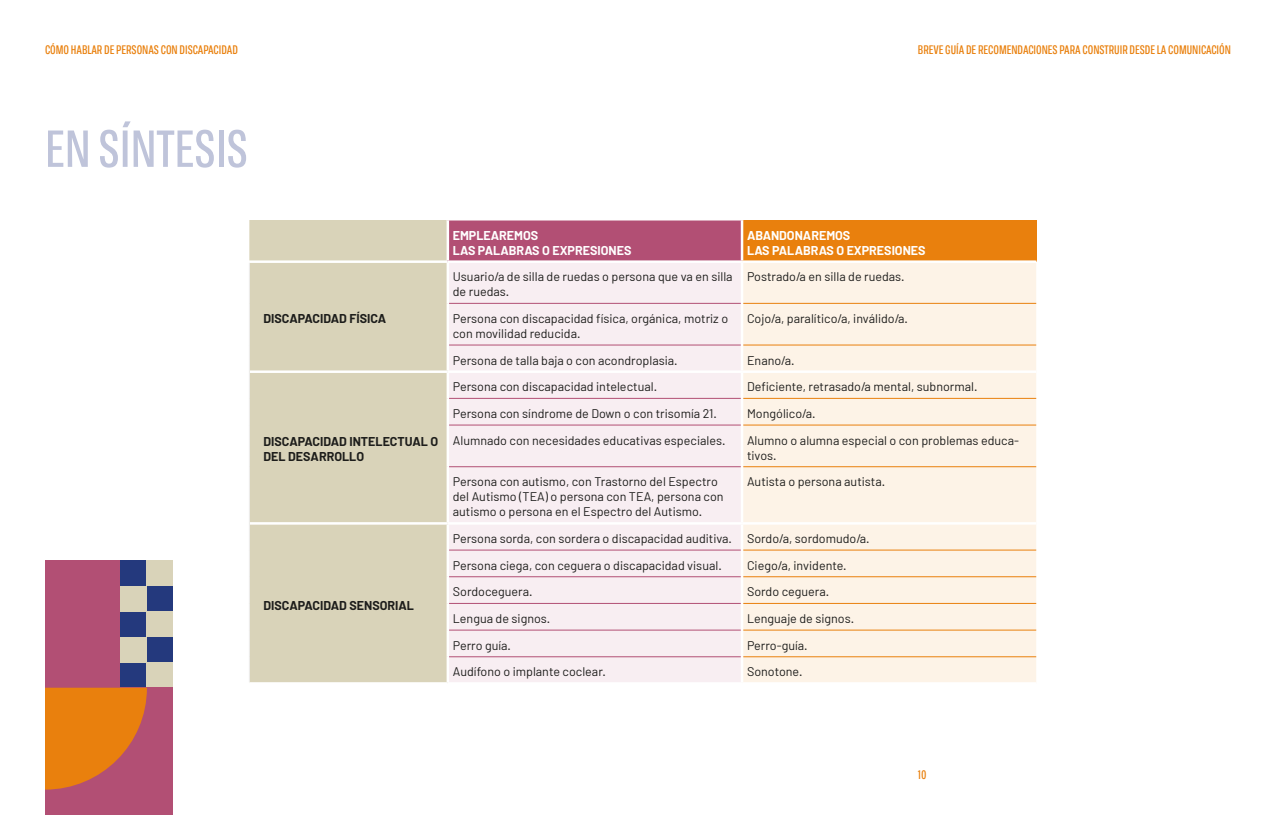
<style>
.page{position:relative;width:1276px;height:815px;background:#fff}
.page>*{position:absolute;margin:0;border:0;box-sizing:border-box;transform-origin:0 0}
.t1{font:500 51.75px "Tofino Pro Personal Cond";color:#bfc4da}
.t2{font:12.5px/15px "Barlow";color:#1d1d1b}
.t3{font:700 12.5px/15px "Barlow";color:#1d1d1b}
.t4{font:700 12.5px/15px "Barlow";color:#fff}
.t5{font:500 12.25px "Tofino Pro Personal Cond";color:#e9800d}
</style>
<div class="page">
<div style="left:249px;top:220px;width:197px;height:462px;background:#d9d3b9"></div>
<div style="left:448px;top:220px;width:294px;height:42px;background:#b24f74"></div>
<div style="left:742px;top:220px;width:294px;height:42px;background:#e9800d"></div>
<div style="left:449px;top:263px;width:292px;height:419px;background:#f8eef2"></div>
<div style="left:743px;top:263px;width:293px;height:419px;background:#fdf3e7"></div>
<hr style="left:446px;top:220px;width:297px;height:1px;background:#fff">
<hr style="left:249px;top:260px;width:199px;height:3px;background:#fff">
<hr style="left:448px;top:260px;width:294px;height:3px;background:#fff">
<hr style="left:742px;top:260px;width:294px;height:3px;background:#fff">
<hr style="left:741px;top:220px;width:2px;height:40px;background:#fff">
<hr style="left:250px;top:370px;width:198px;height:3px;background:#fff">
<hr style="left:250px;top:522px;width:198px;height:3px;background:#fff">
<hr style="left:249px;top:263px;width:1px;height:40px;background:#ededed">
<hr style="left:249px;top:303px;width:1px;height:42px;background:#ededed">
<svg style="left:249px;top:345px;width:1px;height:80px"></svg>
<hr style="left:249px;top:425px;width:1px;height:42px;background:#ededed">
<hr style="left:249px;top:467px;width:1px;height:56px;background:#ededed">
<svg style="left:249px;top:523px;width:1px;height:159px"></svg>
<hr style="left:448px;top:522px;width:294px;height:3px;background:#fff">
<hr style="left:742px;top:522px;width:294px;height:3px;background:#fff">
<hr style="left:448px;top:370px;width:294px;height:3px;background:#fff">
<hr style="left:742px;top:370px;width:294px;height:3px;background:#fff">
<hr style="left:446px;top:220px;width:3px;height:40px;background:#fff">
<hr style="left:449px;top:303px;width:292px;height:1px;background:#b24f74">
<hr style="left:449px;top:345px;width:292px;height:1px;background:#b24f74">
<hr style="left:449px;top:398px;width:292px;height:1px;background:#b24f74">
<hr style="left:449px;top:425px;width:292px;height:1px;background:#b24f74">
<hr style="left:449px;top:466px;width:292px;height:1px;background:#b24f74">
<hr style="left:449px;top:550px;width:292px;height:1px;background:#b24f74">
<hr style="left:449px;top:576px;width:292px;height:1px;background:#b24f74">
<hr style="left:449px;top:603px;width:292px;height:1px;background:#b24f74">
<hr style="left:449px;top:630px;width:292px;height:1px;background:#b24f74">
<hr style="left:449px;top:656px;width:292px;height:1px;background:#b24f74">
<hr style="left:1036px;top:220px;width:1px;height:40px;background:#e9800d">
<hr style="left:743px;top:303px;width:293px;height:1px;background:#e9800d">
<hr style="left:743px;top:345px;width:293px;height:1px;background:#e9800d">
<hr style="left:743px;top:398px;width:293px;height:1px;background:#e9800d">
<hr style="left:743px;top:425px;width:293px;height:1px;background:#e9800d">
<hr style="left:743px;top:466px;width:293px;height:1px;background:#e9800d">
<hr style="left:743px;top:550px;width:293px;height:1px;background:#e9800d">
<hr style="left:743px;top:576px;width:293px;height:1px;background:#e9800d">
<hr style="left:743px;top:603px;width:293px;height:1px;background:#e9800d">
<hr style="left:743px;top:630px;width:293px;height:1px;background:#e9800d">
<hr style="left:743px;top:656px;width:293px;height:1px;background:#e9800d">
<div style="left:45px;top:560px;width:75px;height:128px;background:#b24f74"></div>
<div style="left:120px;top:560px;width:52px;height:128px;background:#24397d"></div>
<div style="left:146px;top:662px;width:26px;height:26px;background:#d9d3b9"></div>
<div style="left:120px;top:637px;width:26px;height:25px;background:#d9d3b9"></div>
<div style="left:146px;top:611px;width:26px;height:26px;background:#d9d3b9"></div>
<div style="left:120px;top:586px;width:26px;height:25px;background:#d9d3b9"></div>
<div style="left:146px;top:560px;width:26px;height:26px;background:#d9d3b9"></div>
<div style="left:45px;top:688px;width:127px;height:127px;background:#b24f74"></div>
<svg style="left:45px;top:688px;width:102px;height:102px"></svg>
<p class="t5" style="left:45px;top:41px;width:194px">CÓMO HABLAR DE PERSONAS CON DISCAPACIDAD</p>
<p class="t5" style="left:918px;top:41px;width:314px">BREVE GUÍA DE RECOMENDACIONES PARA CONSTRUIR DESDE LA COMUNICACIÓN</p>
<h1 class="t1" style="left:45px;top:112px;width:204px">EN SÍNTESIS</h1>
<p class="t3" style="left:263px;top:311px;width:124px">DISCAPACIDAD FÍSICA</p>
<p class="t3" style="left:263px;top:434px;width:176px">DISCAPACIDAD INTELECTUAL O<br>DEL DESARROLLO</p>
<p class="t3" style="left:263px;top:598px;width:152px">DISCAPACIDAD SENSORIAL</p>
<p class="t4" style="left:453px;top:227px;width:180px">EMPLEAREMOS<br>LAS PALABRAS O EXPRESIONES</p>
<p class="t4" style="left:747px;top:227px;width:180px">ABANDONAREMOS<br>LAS PALABRAS O EXPRESIONES</p>
<p class="t2" style="left:453px;top:269px;width:281px">Usuario/a de silla de ruedas o persona que va en silla de ruedas.</p>
<p class="t2" style="left:747px;top:269px;width:159px">Postrado/a en silla de ruedas.</p>
<p class="t2" style="left:453px;top:311px;width:277px">Persona con discapacidad física, orgánica, motriz o con movilidad reducida.</p>
<p class="t2" style="left:747px;top:311px;width:162px">Cojo/a, paralítico/a, inválido/a.</p>
<p class="t2" style="left:453px;top:352px;width:226px">Persona de talla baja o con acondroplasia.</p>
<p class="t2" style="left:747px;top:352px;width:49px">Enano/a.</p>
<p class="t2" style="left:453px;top:379px;width:206px">Persona con discapacidad intelectual.</p>
<p class="t2" style="left:747px;top:379px;width:232px">Deficiente, retrasado/a mental, subnormal.</p>
<p class="t2" style="left:453px;top:406px;width:266px">Persona con síndrome de Down o con trisomía 21.</p>
<p class="t2" style="left:747px;top:406px;width:70px">Mongólico/a.</p>
<p class="t2" style="left:453px;top:432px;width:274px">Alumnado con necesidades educativas especiales.</p>
<p class="t2" style="left:747px;top:432px;width:274px">Alumno o alumna especial o con problemas educa&shy;tivos.</p>
<p class="t2" style="left:453px;top:474px;width:272px">Persona con autismo, con Trastorno del Espectro del Autismo (TEA) o persona con TEA, persona con autismo o persona en el Espectro del Autismo.</p>
<p class="t2" style="left:747px;top:474px;width:140px">Autista o persona autista.</p>
<p class="t2" style="left:453px;top:525px;width:418px;line-height:26.6px">Persona sorda, con sordera o discapacidad auditiva. Sordo/a, sordomudo/a.<br>Persona ciega, con ceguera o discapacidad visual.</p>
<p class="t2" style="left:747px;top:557px;width:101px">Ciego/a, invidente.</p>
<p class="t2" style="left:453px;top:584px;width:81px">Sordoceguera.</p>
<p class="t2" style="left:747px;top:584px;width:84px">Sordo ceguera.</p>
<p class="t2" style="left:453px;top:611px;width:99px">Lengua de signos.</p>
<p class="t2" style="left:747px;top:611px;width:109px">Lenguaje de signos.</p>
<p class="t2" style="left:453px;top:637px;width:60px">Perro guía.</p>
<p class="t2" style="left:747px;top:637px;width:62px">Perro-guía.</p>
<p class="t2" style="left:453px;top:664px;width:155px">Audífono o implante coclear.</p>
<p class="t2" style="left:747px;top:664px;width:57px">Sonotone.</p>
<p class="t5" style="left:918px;top:766px;width:10px">10</p>
</div>
